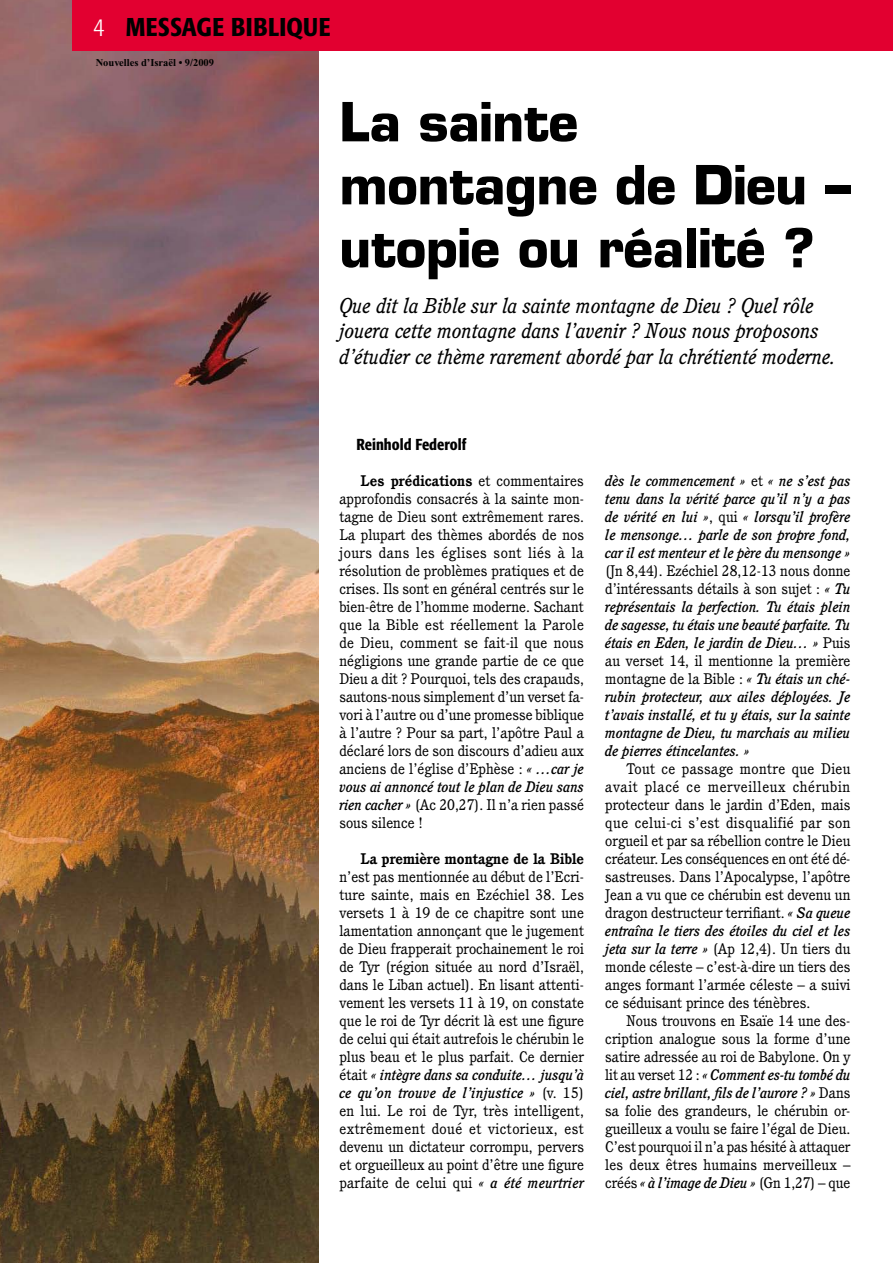
<style>
.page{position:relative;width:893px;height:1263px;background:#fff}
.page>*{position:absolute;margin:0;border:0;box-sizing:border-box;transform-origin:0 0}
.t1{font:700 52.5px/63px "Eurostile";letter-spacing:-.01em;color:#000}
.t2{font:500 condensed 25.5px "Formata";letter-spacing:.02em;color:#000}
.t3{font:italic 21px/25.5px "Cushing";color:#000}
.t4{font:500 condensed 15.75px "Formata";color:#000}
.t5{font:15px/18px "Cushing";color:#000;text-align:justify}
.t6{font:italic 500 15px/18px "Cushing";color:#000;text-align:justify}
.t7{font:700 15px "Cushing";color:#000}
.t8{font:700 10.5px "Times New Roman";color:#000}
.s1{font-weight:300;color:#fff}
.s2{font-weight:700}
.s3{font-weight:500;font-style:italic}
.s4{font-weight:400;font-style:normal}
</style>
<div class="page">
<img style="left:0;top:0;width:318px;height:1263px">
<div style="left:72px;top:0;width:821px;height:50px;background:#e20030"></div>
<h2 class="t2" style="left:94px;top:11px;width:238px"><span class="s1">4</span> MESSAGE BIBLIQUE</h2>
<p class="t8" style="left:96px;top:56px;width:120px">Nouvelles d’Israël • 9/2009</p>
<h1 class="t1" style="left:339px;top:90px;width:513px">La sainte<br>montagne de Dieu – utopie ou réalité ?</h1>
<h3 class="t3" style="left:339px;top:292px;width:498px">Que dit la Bible sur la sainte montagne de Dieu ? Quel rôle jouera cette montagne dans l’avenir ? Nous nous proposons d’étudier ce thème rarement abordé par la chrétienté moderne.</h3>
<p class="t4" style="left:356px;top:435px;width:111px">Reinhold Federolf</p>
<p class="t5" style="left:339px;top:472px;width:246px;text-indent:21px"><span class="s2">Les prédications</span> et commentaires approfondis consacrés à la sainte mon&shy;tagne de Dieu sont extrêmement rares.<br>La plupart des thèmes abordés de nos jours dans les églises sont liés à la résolution de problèmes pratiques et de crises. Ils sont en général centrés sur le bien-être de l’homme moderne. Sachant que la Bible est réellement la Parole de Dieu, comment se fait-il que nous négligions une grande partie de ce que Dieu a dit ? Pourquoi, tels des crapauds, sautons-nous simplement d’un verset fa&shy;vori à l’autre ou d’une promesse biblique à l’autre ? Pour sa part, l’apôtre Paul a déclaré lors de son discours d’adieu aux anciens de l’église d’Ephèse : <span class="s3">« …car je vous ai annoncé tout le plan de Dieu sans rien cacher »</span> (Ac 20,27). Il n’a rien passé sous silence !</p>
<p class="t7" style="left:361px;top:850px;width:225px">La première montagne de la Bible</p>
<p class="t5" style="left:339px;top:868px;width:246px">n’est pas mentionnée au début de l’Ecri&shy;ture sainte, mais en Ezéchiel 38. Les versets 1 à 19 de ce chapitre sont une lamentation annonçant que le jugement de Dieu frapperait prochainement le roi de Tyr (région située au nord d’Israël, dans le Liban actuel). En lisant attenti&shy;vement les versets 11 à 19, on constate que le roi de Tyr décrit là est une figure de celui qui était autrefois le chérubin le plus beau et le plus parfait. Ce dernier était <span class="s3">« intègre dans sa conduite… jusqu’à ce qu’on trouve de l’injustice »</span> (v. 15) en lui. Le roi de Tyr, très intelligent, extrêmement doué et victorieux, est devenu un dictateur corrompu, pervers et orgueilleux au point d’être une figure parfaite de celui qui <span class="s3">« a été meurtrier</span></p>
<p class="t6" style="left:605px;top:472px;width:247px">dès le commencement » <span class="s4">et</span> « ne s’est pas tenu dans la vérité parce qu’il n’y a pas de vérité en lui »<span class="s4">, qui</span> « lorsqu’il profère le mensonge… parle de son propre fond, car il est menteur et le père du mensonge »</p>
<p class="t6" style="left:605px;top:562px;width:247px"><span class="s4">(Jn 8,44). Ezéchiel 28,12-13 nous donne d’intéressants détails à son sujet :</span> « Tu représentais la perfection. Tu étais plein de sagesse, tu étais une beauté parfaite. Tu étais en Eden, le jardin de Dieu… » <span class="s4">Puis au verset 14, il mentionne la première montagne de la Bible :</span> « Tu étais un ché&shy;rubin protecteur, aux ailes déployées. Je t’avais installé, et tu y étais, sur la sainte montagne de Dieu, tu marchais au milieu de pierres étincelantes. »</p>
<p class="t5" style="left:605px;top:760px;width:247px;text-indent:21px">Tout ce passage montre que Dieu avait placé ce merveilleux chérubin protecteur dans le jardin d’Eden, mais que celui-ci s’est disqualifié par son orgueil et par sa rébellion contre le Dieu créateur. Les conséquences en ont été dé&shy;sastreuses. Dans l’Apocalypse, l’apôtre Jean a vu que ce chérubin est devenu un dragon destructeur terrifiant. <span class="s3">« Sa queue entraîna le tiers des étoiles du ciel et les jeta sur la terre »</span> (Ap 12,4). Un tiers du monde céleste – c’est-à-dire un tiers des anges formant l’armée céleste – a suivi ce séduisant prince des ténèbres.</p>
<p class="t5" style="left:605px;top:1012px;width:247px;text-indent:21px">Nous trouvons en Esaïe 14 une des&shy;cription analogue sous la forme d’une satire adressée au roi de Babylone. On y lit au verset 12 : <span class="s3">« Comment es-tu tombé du ciel, astre brillant, fils de l’aurore ? »</span> Dans sa folie des grandeurs, le chérubin or&shy;gueilleux a voulu se faire l’égal de Dieu.<br>C’est pourquoi il n’a pas hésité à attaquer les deux êtres humains merveilleux – créés <span class="s3">« à l’image de Dieu »</span> (Gn 1,27) – que</p>
</div>
